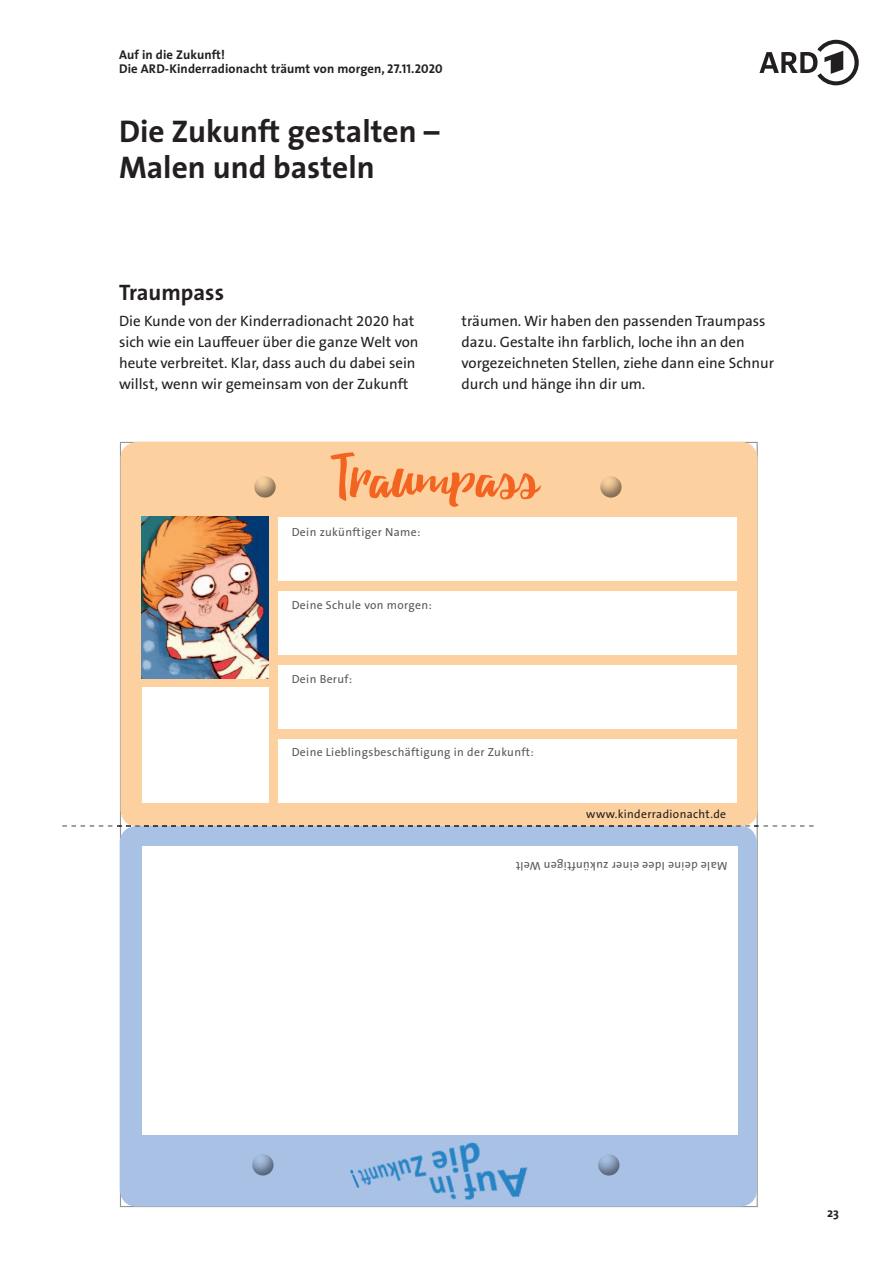
<style>
.page{position:relative;width:893px;height:1263px;background:#fff}
.page>*{position:absolute;margin:0;border:0;box-sizing:border-box;transform-origin:0 0}
.t1{font:700 31.5px/36px "The Sans";color:#231f20}
.t2{font:700 22.5px "The Sans";color:#231f20}
.t3{font:15px/21px "The Sans B W5 Plain";color:#231f20}
.t4{font:700 12.75px/14.2px "The Sans";letter-spacing:.01em;color:#231f20}
.t5{font:11.7px "The Sans B W5 Plain";letter-spacing:.03em;color:#57585a}
.t6{font:11.7px "The Sans B W5 Plain";letter-spacing:.03em;color:#231f20}
.s1{font-family:"The Sans Bold Caps";font-weight:400}
</style>
<div class="page">
<div style="left:120px;top:442px;width:638px;height:384px;background:#fcd19f;border-radius:17px"></div>
<svg style="left:759px;top:40px;width:100px;height:45px"></svg>
<div style="left:120px;top:826px;width:637px;height:380px;background:#a8c1e4;border-radius:17px"></div>
<div style="left:142px;top:687px;width:126px;height:115px;background:#fff"></div>
<div style="left:279px;top:739px;width:458px;height:63px;background:#fff"></div>
<div style="left:279px;top:665px;width:458px;height:63px;background:#fff"></div>
<div style="left:279px;top:591px;width:458px;height:63px;background:#fff"></div>
<div style="left:279px;top:517px;width:458px;height:63px;background:#fff"></div>
<div style="left:142px;top:847px;width:595px;height:288px;background:#fff"></div>
<img style="left:142px;top:517px;width:126px;height:161px">
<svg style="left:62px;top:825px;width:752px;height:2px"></svg>
<svg style="left:330px;top:452px;width:211px;height:55px"></svg>
<img style="left:598px;top:1154px;width:21px;height:21px;border-radius:11px">
<img style="left:252px;top:1154px;width:22px;height:21px;border-radius:11px">
<img style="left:600px;top:476px;width:22px;height:22px;border-radius:11px">
<img style="left:254px;top:476px;width:22px;height:22px;border-radius:11px">
<img style="left:398px;top:1142px;width:82px;height:19px">
<img style="left:352px;top:1161px;width:186px;height:47px">
<svg style="left:350px;top:1170px;width:9px;height:18px"></svg>
<p class="t4" style="left:119px;top:47px;width:325px">Auf in die Zukunft!<br>Die ARD-Kinderradionacht träumt von morgen, <span class="s1">27.11.2020</span></p>
<h1 class="t1" style="left:119px;top:112px;width:322px">Die Zukunft gestalten –<br>Malen und basteln</h1>
<h2 class="t2" style="left:119px;top:273px;width:106px">Traumpass</h2>
<p class="t3" style="left:119px;top:310px;width:301px">Die Kunde von der Kinderradionacht 2020 hat sich wie ein Lauffeuer über die ganze Welt von heute verbreitet. Klar, dass auch du dabei sein willst, wenn wir gemeinsam von der Zukunft</p>
<p class="t3" style="left:462px;top:310px;width:314px">träumen. Wir haben den passenden Traumpass dazu. Gestalte ihn farblich, loche ihn an den vorgezeichneten Stellen, ziehe dann eine Schnur durch und hänge ihn dir um.</p>
<p class="t5" style="left:292px;top:524px;width:130px">Dein zukünftiger Name:</p>
<p class="t5" style="left:292px;top:598px;width:142px">Deine Schule von morgen:</p>
<p class="t5" style="left:292px;top:671px;width:62px">Dein Beruf:</p>
<p class="t5" style="left:292px;top:745px;width:243px">Deine Lieblingsbeschäftigung in der Zukunft:</p>
<p class="t6" style="left:586px;top:806px;width:141px">www.kinderradionacht.de</p>
<p class="t5" style="left:727px;top:874px;width:213px;rotate:-180deg">Male deine Idee einer zukünftigen Welt</p>
<p class="t4" style="left:827px;top:1205px;width:13px">23</p>
</div>
